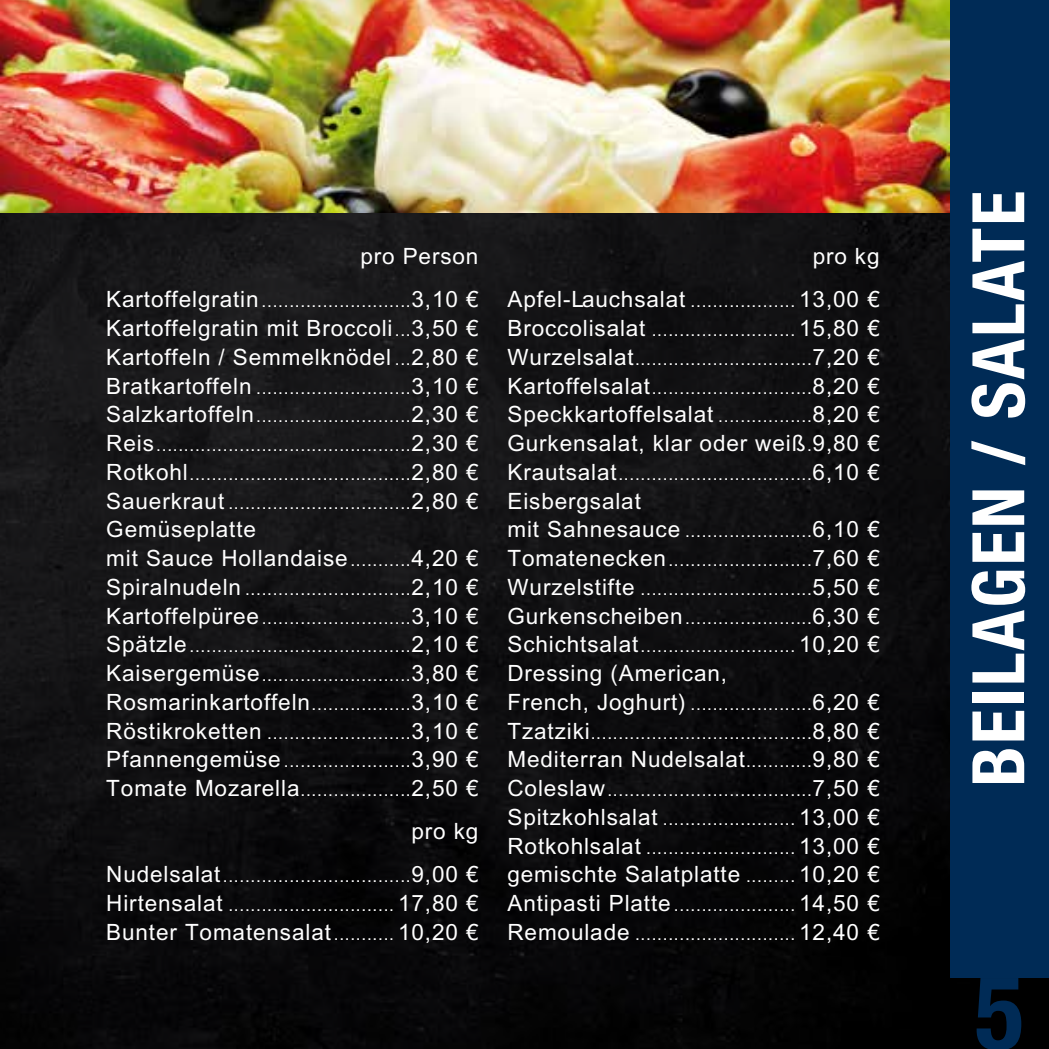
<style>
.page{position:relative;width:1049px;height:1049px;background:#fff}
.page>*{position:absolute;margin:0;border:0;box-sizing:border-box;transform-origin:0 0}
.t1{font:700 condensed 102.5px "Helvetica Neue LT Std";color:#002b56}
.t2{font:700 condensed 72.5px "Helvetica Neue LT Std";letter-spacing:.03em;color:#fff}
.t3{font:22.5px/28.8px "Dixon";letter-spacing:.04em;color:#fff}
.t4{font:17.5px/28.8px "Dixon";color:#fff;text-align:justify}
.s1{font-size:22.5px}
.s2{font-family:"Helvetica Neue LT Std";font-size:22.5px}
.s3{font-size:17.5px}
.s4{font-family:"Helvetica Neue LT Std"}
</style>
<div class="page">
<img style="left:0;top:213px;width:1049px;height:836px">
<div style="left:950px;top:0;width:99px;height:978px;background:#002b56"></div>
<img style="left:0;top:0;width:950px;height:213px">
<p class="t3" style="left:360px;top:242px;width:119px">pro Person</p>
<p class="t4" style="left:106px;top:287px;width:374px"><span class="s1">Kartoffelgratin</span>...........................<span class="s1">3,10</span> <span class="s2">€</span></p>
<p class="t3" style="left:106px;top:314px;width:374px">Kartoffelgratin mit Broccoli<span class="s3">...</span>3,50 <span class="s4">€<br></span>Kartoffeln / Semmelknödel <span class="s3">...</span>2,80 <span class="s4">€</span></p>
<p class="t4" style="left:106px;top:373px;width:374px"><span class="s1">Bratkartoffeln</span> ............................<span class="s1">3,10</span> <span class="s2">€ </span><span class="s1">Salzkartoffeln</span>............................<span class="s1">2,30</span> <span class="s2">€ </span><span class="s1">Reis</span>..............................................<span class="s1">2,30</span> <span class="s2">€ </span><span class="s1">Rotkohl</span>........................................<span class="s1">2,80</span> <span class="s2">€ </span><span class="s1">Sauerkraut</span> .................................<span class="s1">2,80</span> <span class="s2">€</span></p>
<p class="t3" style="left:106px;top:515px;width:374px">Gemüseplatte<br>mit Sauce Hollandaise<span class="s3">...........</span>4,20 <span class="s4">€</span></p>
<p class="t4" style="left:106px;top:574px;width:374px"><span class="s1">Spiralnudeln</span> ..............................<span class="s1">2,10</span> <span class="s2">€ </span><span class="s1">Kartoffelpüree</span>...........................<span class="s1">3,10</span> <span class="s2">€ </span><span class="s1">Spätzle</span>........................................<span class="s1">2,10</span> <span class="s2">€ </span><span class="s1">Kaisergemüse</span>...........................<span class="s1">3,80</span> <span class="s2">€</span></p>
<p class="t3" style="left:106px;top:687px;width:374px">Rosmarinkartoffeln<span class="s3">..................</span>3,10 <span class="s4">€</span></p>
<p class="t4" style="left:106px;top:718px;width:374px"><span class="s1">Röstikroketten</span> ..........................<span class="s1">3,10</span> <span class="s2">€ </span><span class="s1">Pfannengemüse</span> .......................<span class="s1">3,90</span> <span class="s2">€ </span><span class="s1">Tomate Mozarella</span>....................<span class="s1">2,50</span> <span class="s2">€</span></p>
<p class="t3" style="left:411px;top:817px;width:68px">pro kg</p>
<p class="t4" style="left:106px;top:861px;width:374px"><span class="s1">Nudelsalat</span>..................................<span class="s1">9,00</span> <span class="s2">€<br></span><span class="s1">Hirtensalat</span> .............................. <span class="s1">17,80</span> <span class="s2">€</span></p>
<p class="t3" style="left:106px;top:917px;width:374px">Bunter Tomatensalat<span class="s3">...........</span> 10,20 <span class="s4">€</span></p>
<p class="t3" style="left:507px;top:235px;width:374px;line-height:43px;text-align:right">pro kg<br>Apfel-Lauchsalat <span class="s3">...................</span> 13,00 <span class="s4">€</span></p>
<p class="t4" style="left:507px;top:315px;width:374px"><span class="s1">Broccolisalat</span> .......................... <span class="s1">15,80</span> <span class="s2">€ </span><span class="s1">Wurzelsalat</span>................................<span class="s1">7,20</span> <span class="s2">€ </span><span class="s1">Kartoffelsalat</span>.............................<span class="s1">8,20</span> <span class="s2">€</span></p>
<p class="t3" style="left:507px;top:400px;width:374px">Speckkartoffelsalat <span class="s3">.................</span>8,20 <span class="s4">€<br></span>Gurkensalat, klar oder weiß<span class="s3">.</span>9,80 <span class="s4">€</span></p>
<p class="t4" style="left:507px;top:459px;width:374px"><span class="s1">Krautsalat</span>...................................<span class="s1">6,10</span> <span class="s2">€</span></p>
<p class="t3" style="left:507px;top:486px;width:135px">Eisbergsalat</p>
<p class="t4" style="left:507px;top:517px;width:374px"><span class="s1">mit Sahnesauce</span> .......................<span class="s1">6,10</span> <span class="s2">€ </span><span class="s1">Tomatenecken</span>..........................<span class="s1">7,60</span> <span class="s2">€ </span><span class="s1">Wurzelstifte</span> ...............................<span class="s1">5,50</span> <span class="s2">€ </span><span class="s1">Gurkenscheiben</span>.......................<span class="s1">6,30</span> <span class="s2">€ </span><span class="s1">Schichtsalat</span>............................ <span class="s1">10,20</span> <span class="s2">€</span></p>
<p class="t3" style="left:507px;top:659px;width:221px">Dressing (American,</p>
<p class="t4" style="left:507px;top:689px;width:374px"><span class="s1">French, Joghurt)</span> ......................<span class="s1">6,20</span> <span class="s2">€<br></span><span class="s1">Tzatziki</span>........................................<span class="s1">8,80</span> <span class="s2">€</span></p>
<p class="t3" style="left:507px;top:745px;width:374px">Mediterran Nudelsalat<span class="s3">............</span>9,80 <span class="s4">€</span></p>
<p class="t4" style="left:507px;top:775px;width:374px"><span class="s1">Coleslaw</span>.....................................<span class="s1">7,50</span> <span class="s2">€ </span><span class="s1">Spitzkohlsalat</span> ........................ <span class="s1">13,00</span> <span class="s2">€ </span><span class="s1">Rotkohlsalat</span> ........................... <span class="s1">13,00</span> <span class="s2">€</span></p>
<p class="t3" style="left:507px;top:860px;width:374px">gemischte Salatplatte <span class="s3">.........</span> 10,20 <span class="s4">€</span></p>
<p class="t4" style="left:507px;top:890px;width:374px"><span class="s1">Antipasti Platte</span> ...................... <span class="s1">14,50</span> <span class="s2">€<br></span><span class="s1">Remoulade</span> ............................. <span class="s1">12,40</span> <span class="s2">€</span></p>
<h2 class="t2" style="left:954px;top:786px;width:597px;rotate:-90deg">BEILAGEN / SALATE</h2>
<h1 class="t1" style="left:975px;top:950px;width:51px">5</h1>
</div>
